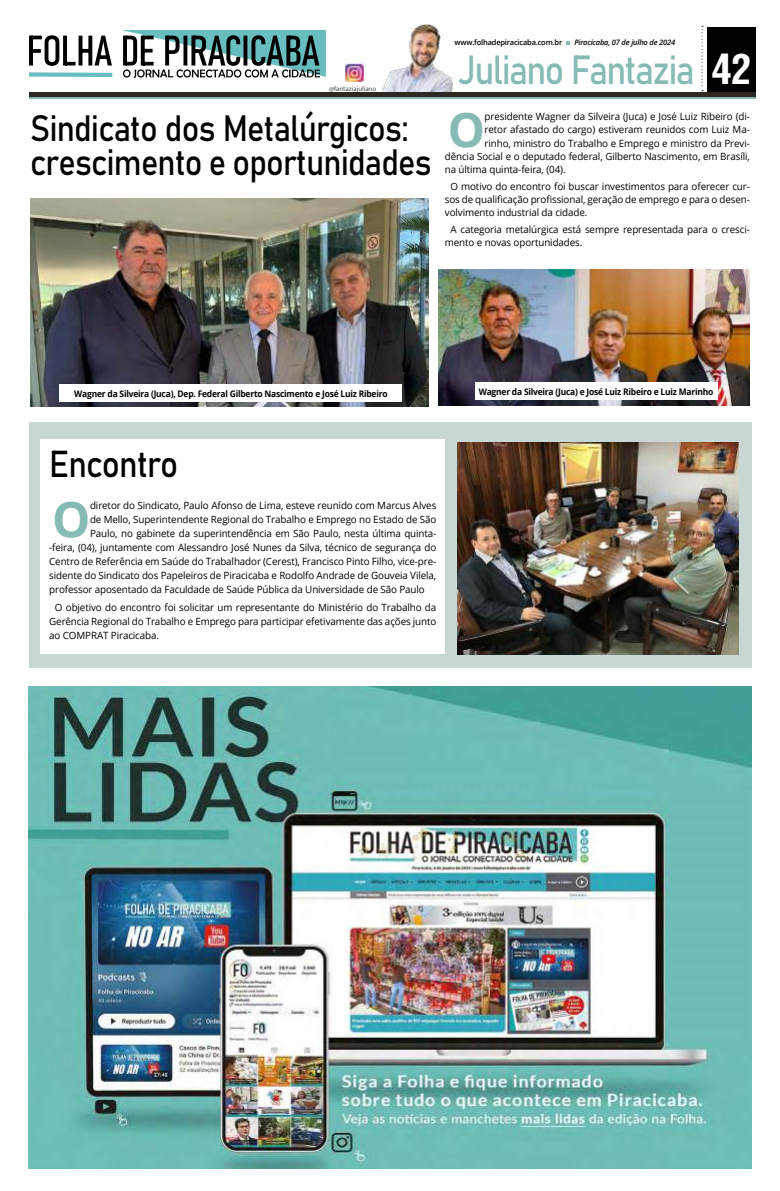
<style>
.page{position:relative;width:780px;height:1191px;background:#fff}
.page>*{position:absolute;margin:0;border:0;box-sizing:border-box;transform-origin:0 0}
.t1{font:700 49.2px "Open Sans";color:#85bbb3}
.t2{font:700 47.8px "Open Sans";color:#85bbb3}
.t3{font:40.2px "Bahnschrift";letter-spacing:-.045em;color:#85bbb3;scale:.89 1}
.t4{font:37px "Bahnschrift";letter-spacing:-.025em;color:#000;scale:.9 1}
.t5{font:36.2px/34.2px "Bahnschrift";letter-spacing:-.025em;color:#000;scale:.9 1}
.t6{font:10px/13px "Open Sans";letter-spacing:-.01em;color:#000;text-align:justify}
.t7{font:700 9px "Open Sans";letter-spacing:-.025em;color:#000;scale:.94 1}
.t8{font:600 7.5px "Open Sans";letter-spacing:-.025em;color:#000}
.t9{font:italic 600 7.5px "Open Sans";letter-spacing:-.025em;color:#000}
.t10{font:6.8px "Myriad Pro";color:#4a4948}
.s1{font-family:"Arena Condensed";font-weight:700;font-size:40.6px;color:#fff}
</style>
<div class="page">
<img style="left:31px;top:198px;width:397px;height:208px">
<div style="left:29px;top:422px;width:722px;height:246px;background:#c8d6d4"></div>
<img style="left:28px;top:686px;width:723px;height:482px">
<img style="left:457px;top:442px;width:281px;height:212px">
<img style="left:439px;top:269px;width:310px;height:136px">
<div style="left:706px;top:27px;width:49px;height:65px;background:#000"></div>
<hr style="left:29px;top:96px;width:726px;height:3px;background:#85bbb3">
<div style="left:29px;top:92px;width:726px;height:5px;background:#2c2824"></div>
<svg style="left:701px;top:26px;width:2px;height:65px"></svg>
<svg style="left:566px;top:41px;width:3px;height:4px"></svg>
<svg style="left:29px;top:30px;width:297px;height:48px"></svg>
<img style="left:381px;top:25px;width:74px;height:66px">
<img style="left:345px;top:64px;width:19px;height:17px">
<div style="left:41px;top:439px;width:404px;height:215px;background:#fff"></div>
<div style="left:474px;top:383px;width:243px;height:17px;background:#fff"></div>
<div style="left:59px;top:384px;width:343px;height:17px;background:#fff"></div>
<p class="t10" style="left:329px;top:84px;width:48px">@fantaziajuliano</p>
<p class="t8" style="left:454px;top:37px;width:109px">www.folhadepiracicaba.com.br</p>
<p class="t9" style="left:574px;top:37px;width:102px">Piracicaba, 07 de julho de 2024</p>
<h3 class="t3" style="left:458px;top:40px;width:331px">Juliano Fantazia <span class="s1">42</span></h3>
<h3 class="t5" style="left:30px;top:109px;width:447px">Sindicato dos Metalúrgicos: crescimento e oportunidades</h3>
<h2 class="t2" style="left:448px;top:96px;width:39px">O</h2>
<p class="t6" style="left:484px;top:109px;width:267px">presidente Wagner da Silveira (Juca) e José Luiz Ribeiro (di-</p>
<p class="t6" style="left:484px;top:123px;width:267px">retor afastado do cargo) estiveram reunidos com Luiz Ma-</p>
<p class="t6" style="left:484px;top:136px;width:267px">rinho, ministro do Trabalho e Emprego e ministro da Previ-</p>
<p class="t6" style="left:445px;top:149px;width:306px">dência Social e o deputado federal, Gilberto Nascimento, em Brasíli,</p>
<p class="t6" style="left:445px;top:162px;width:122px">na última quinta-feira, (04).</p>
<p class="t6" style="left:445px;top:180px;width:306px;text-indent:6px">O motivo do encontro foi buscar investimentos para oferecer cur&shy;sos de qualificação profissional, geração de emprego e para o desen&shy;volvimento industrial da cidade.</p>
<p class="t6" style="left:445px;top:223px;width:306px;text-indent:6px">A categoria metalúrgica está sempre representada para o cresci&shy;mento e novas oportunidades.</p>
<p class="t7" style="left:74px;top:387px;width:335px">Wagner da Silveira (Juca), Dep. Federal Gilberto Nascimento e José Luiz Ribeiro</p>
<p class="t7" style="left:478px;top:386px;width:251px">Wagner da Silveira (Juca) e José Luiz Ribeiro e Luiz Marinho</p>
<h3 class="t4" style="left:49px;top:436px;width:145px">Encontro</h3>
<h1 class="t1" style="left:52px;top:484px;width:40px">O</h1>
<p class="t6" style="left:90px;top:499px;width:348px">diretor do Sindicato, Paulo Afonso de Lima, esteve reunido com Marcus Alves</p>
<p class="t6" style="left:90px;top:513px;width:348px">de Mello, Superintendente Regional do Trabalho e Emprego no Estado de São</p>
<p class="t6" style="left:90px;top:527px;width:348px">Paulo, no gabinete da superintendência em São Paulo, nesta última quinta-</p>
<p class="t6" style="left:49px;top:541px;width:388px">-feira, (04), juntamente com Alessandro José Nunes da Silva, técnico de segurança do</p>
<p class="t6" style="left:49px;top:555px;width:388px">Centro de Referência em Saúde do Trabalhador (Cerest), Francisco Pinto Filho, vice-pre-</p>
<p class="t6" style="left:49px;top:569px;width:388px">sidente do Sindicato dos Papeleiros de Piracicaba e Rodolfo Andrade de Gouveia Vilela,</p>
<p class="t6" style="left:49px;top:583px;width:377px">professor aposentado da Faculdade de Saúde Pública da Universidade de São Paulo</p>
<p class="t6" style="left:49px;top:600px;width:388px;line-height:14px;text-indent:6px">O objetivo do encontro foi solicitar um representante do Ministério do Trabalho da Gerência Regional do Trabalho e Emprego para participar efetivamente das ações junto ao COMPRAT Piracicaba.</p>
</div>
